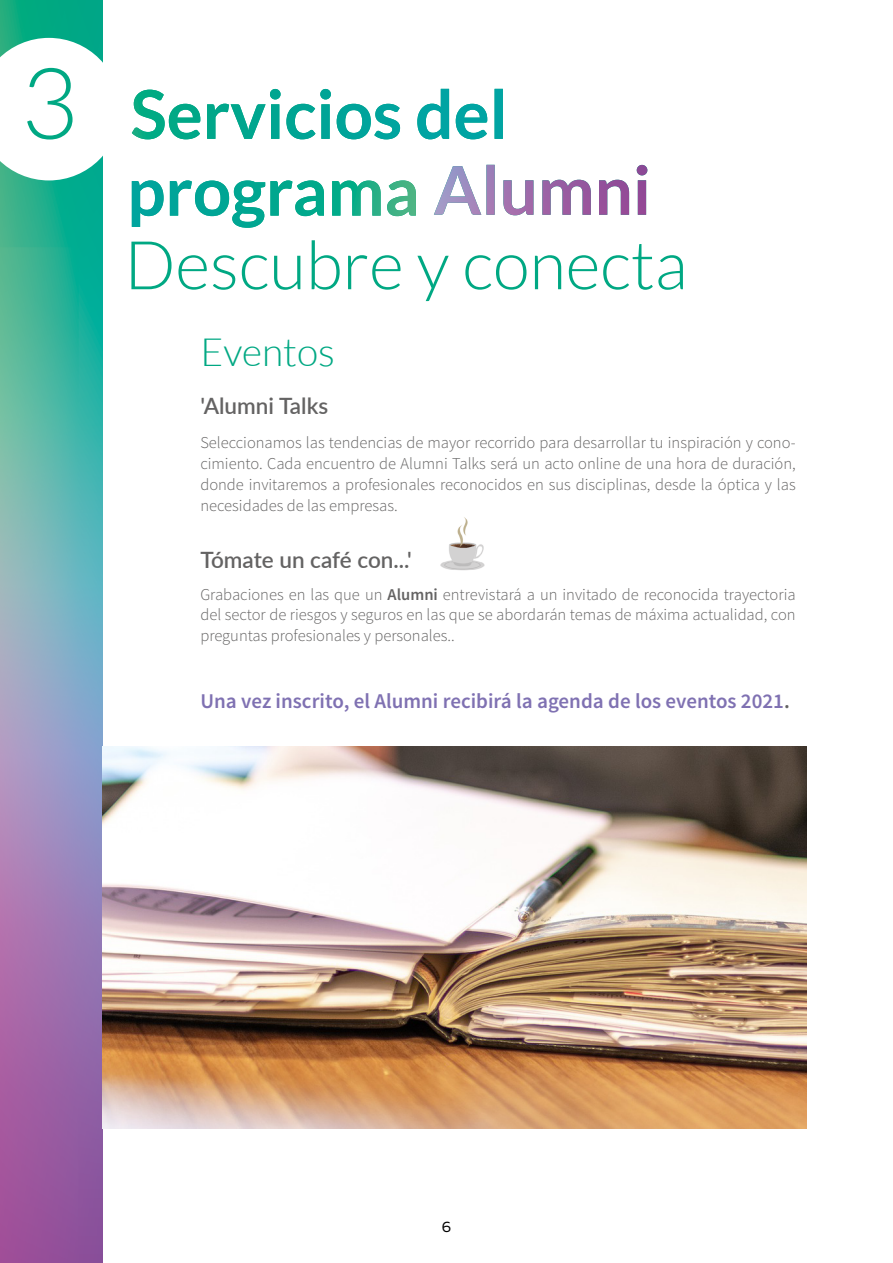
<style>
.page{position:relative;width:893px;height:1263px;background:#fff}
.page>*{position:absolute;margin:0;border:0;box-sizing:border-box;transform-origin:0 0}
.t1{font:300 99px "Lato";color:#00a883}
.t2{font:300 67.35px "Lato";color:#00a883}
.t3{font:300 39px "Lato";color:#00a883}
.t4{font:600 22.5px "Lato";color:#646363}
.t5{font:600 21px "Source Sans Pro";color:#7f71b2}
.t6{font:300 16.5px/21px "Source Sans Pro";color:#646363;text-align:justify}
.t7{font:15px "Muller";color:#000}
.s1{font-weight:600}
.s2{color:#646363}
</style>
<div class="page">
<img style="left:0;top:0;width:102px;height:1263px">
<svg style="left:0;top:38px;width:103px;height:142px"></svg>
<img style="left:132px;top:89px;width:371px;height:50px">
<svg style="left:132px;top:180px;width:268px;height:48px"></svg>
<img style="left:170px;top:180px;width:246px;height:36px">
<img style="left:434px;top:165px;width:213px;height:50px">
<img style="left:102px;top:747px;width:705px;height:381px">
<img style="left:440px;top:517px;width:45px;height:54px">
<h1 class="t1" style="left:21px;top:50px;width:59px">3</h1>
<h2 class="t2" style="left:124px;top:229px;width:565px">Descubre y conecta</h2>
<h3 class="t3" style="left:200px;top:331px;width:136px">Eventos</h3>
<h3 class="t4" style="left:200px;top:390px;width:129px">'Alumni Talks</h3>
<p class="t6" style="left:200px;top:432px;width:597px">Seleccionamos las tendencias de mayor recorrido para desarrollar tu inspiración y cono&shy;cimiento. Cada encuentro de Alumni Talks será un acto online de una hora de duración, donde invitaremos a profesionales reconocidos en sus disciplinas, desde la óptica y las necesidades de las empresas.</p>
<h3 class="t4" style="left:200px;top:543px;width:213px">Tómate un café con...'</h3>
<p class="t6" style="left:200px;top:585px;width:597px;line-height:19.5px">Grabaciones en las que un <span class="s1">Alumni</span> entrevistará a un invitado de reconocida trayectoria del sector de riesgos y seguros en las que se abordarán temas de máxima actualidad, con</p>
<p class="t6" style="left:200px;top:625px;width:256px">preguntas profesionales y personales..</p>
<p class="t5" style="left:200px;top:688px;width:591px">Una vez inscrito, el Alumni recibirá la agenda de los eventos 2021<span class="s2">.</span></p>
<p class="t7" style="left:442px;top:1218px;width:11px">6</p>
</div>
